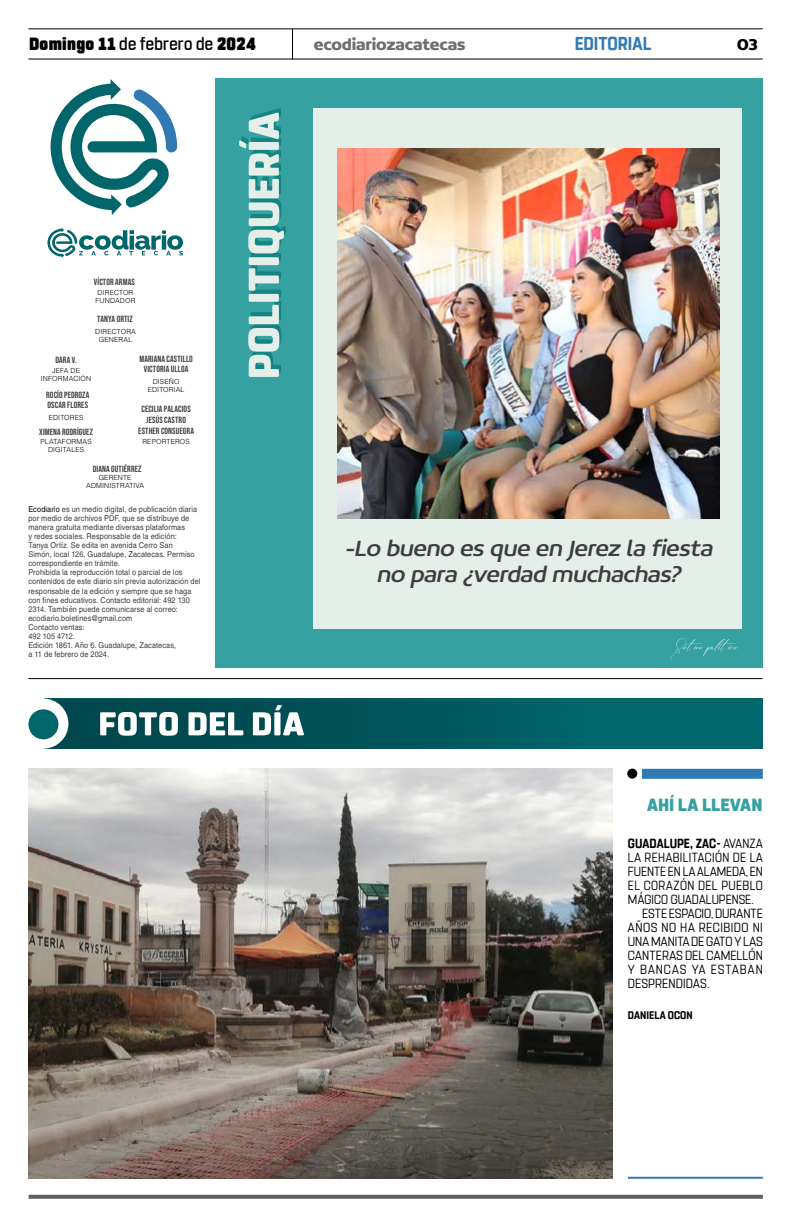
<style>
.page{position:relative;width:791px;height:1225px;background:#fff}
.page>*{position:absolute;margin:0;border:0;box-sizing:border-box;transform-origin:0 0}
.t1{font:italic 24px/26px "Concord";color:#3d3d3d;text-align:center}
.t2{font:700 18.6px "Rohn Rounded";color:#327ab3;scale:.91 1}
.t3{font:900 17.6px "Rohn Rounded";letter-spacing:.015em;color:#000;scale:.91 1}
.t4{font:800 17.6px "Rohn Rounded";letter-spacing:.005em;color:#36a1a1}
.t5{font:700 16.9px "Concord";letter-spacing:-.01em;color:#706f6f}
.t6{font:700 16.9px "Concord";color:#000}
.t7{font:13.2px "Rohn Rounded";letter-spacing:.02em;color:#000;scale:.89 1}
.t8{font:13.2px "Rohn Rounded";color:#000;scale:.91 1}
.t9{font:13.2px "Rohn Rounded";letter-spacing:.02em;color:#000;scale:.91 1}
.t10{font:700 13.2px "Rohn Rounded";letter-spacing:.01em;color:#000;scale:.87 1}
.t11{font:13.2px "Rohn Rounded";letter-spacing:.04em;color:#000;scale:.89 1}
.t12{font:13.2px "Rohn Rounded";letter-spacing:.045em;color:#000;scale:.91 1}
.t13{font:13.2px "Rohn Rounded";letter-spacing:.09em;color:#000;scale:.91 1}
.t14{font:700 11px "Rohn Rounded";letter-spacing:.005em;color:#000;scale:.91 1}
.t15{font:9px/11.2px "Bebas Neue";letter-spacing:.015em;color:#3d3d3d;text-align:center}
.t16{font:8px/9px "Helvetica LT Std";letter-spacing:.015em;color:#3d3d3d;scale:.92 1}
.t17{font:300 7px/8px "Helvetica LT Std";letter-spacing:.02em;color:#000;text-align:center}
.s1{font-weight:500}
.s2{color:#000}
.s3{font-weight:400}
</style>
<div class="page">
<div style="left:44px;top:698px;width:719px;height:50px;background:#00666c"></div>
<svg style="left:29px;top:1194px;width:734px;height:4px;background:#7f7f7f"></svg>
<hr style="left:28px;top:28px;width:735px;height:1px;background:#000">
<hr style="left:28px;top:59px;width:735px;height:1px;background:#000">
<hr style="left:292px;top:29px;width:1px;height:31px;background:#000">
<div style="left:215px;top:78px;width:548px;height:589px;background:#36a1a1"></div>
<div style="left:314px;top:108px;width:428px;height:520px;background:#e4efe9"></div>
<hr style="left:28px;top:678px;width:735px;height:1px;background:#000">
<svg style="left:670px;top:638px;width:67px;height:22px"></svg>
<svg style="left:239px;top:108px;width:47px;height:269px"></svg>
<svg style="left:44px;top:698px;width:538px;height:51px"></svg>
<div style="left:18px;top:698px;width:50px;height:50px;background:#fff;border-radius:50%"></div>
<div style="left:28px;top:709px;width:30px;height:30px;background:#00666c;border-radius:50%"></div>
<svg style="left:47px;top:228px;width:136px;height:30px"></svg>
<svg style="left:50px;top:79px;width:127px;height:136px"></svg>
<div style="left:642px;top:769px;width:121px;height:10px;background:#327ab3"></div>
<div style="left:627px;top:768px;width:10px;height:10px;background:#000;border-radius:50%"></div>
<hr style="left:628px;top:1176px;width:135px;height:2px;background:#327ab3">
<img style="left:338px;top:148px;width:382px;height:370px">
<img style="left:29px;top:768px;width:584px;height:410px">
<h3 class="t3" style="left:29px;top:33px;width:251px">Domingo 11 <span class="s1">de febrero de</span> 2024</h3>
<h3 class="t5" style="left:314px;top:34px;width:153px">ecodiariozacatecas</h3>
<h2 class="t2" style="left:575px;top:32px;width:86px">EDITORIAL</h2>
<h3 class="t6" style="left:737px;top:34px;width:23px">03</h3>
<p class="t15" style="left:55px;top:354px;width:23px">DARA V.</p>
<p class="t15" style="left:94px;top:276px;width:42px">VÍCTOR ARMAS</p>
<p class="t15" style="left:97px;top:313px;width:37px">TANYA ORTIZ</p>
<p class="t17" style="left:95px;top:327px;width:42px">DIRECTORA<br>GENERAL</p>
<p class="t17" style="left:95px;top:288px;width:41px">DIRECTOR<br>FUNDADOR</p>
<p class="t15" style="left:139px;top:353px;width:55px">MARIANA CASTILLO</p>
<p class="t17" style="left:41px;top:367px;width:52px">JEFA DE<br>INFORMACIÓN</p>
<p class="t15" style="left:46px;top:390px;width:45px;line-height:10px;text-align:left">ROCÍO PEDROZA<br>OSCAR FLORES</p>
<p class="t17" style="left:49px;top:414px;width:36px">EDITORES</p>
<p class="t15" style="left:39px;top:426px;width:55px">XIMENA RODRÍGUEZ</p>
<p class="t17" style="left:40px;top:437px;width:53px">PLATAFORMAS<br>DIGITALES</p>
<p class="t15" style="left:144px;top:363px;width:46px">VICTORIA ULLOA</p>
<p class="t17" style="left:148px;top:377px;width:38px">DISEÑO<br>EDITORIAL</p>
<p class="t15" style="left:138px;top:403px;width:57px">CECILIA PALACIOS<br>JESÚS CASTRO<br>ESTHER CONSUEGRA</p>
<p class="t17" style="left:142px;top:437px;width:49px">REPORTEROS</p>
<p class="t15" style="left:93px;top:463px;width:50px">DIANA GUTIÉRREZ</p>
<p class="t17" style="left:86px;top:473px;width:59px">GERENTE<br>ADMINISTRATIVA</p>
<p class="t16" style="left:28px;top:505px;width:189px"><span class="s2">Ecodiario</span> es un medio digital, de publicación diaria por medio de archivos PDF, que se distribuye de manera gratuita mediante diversas plataformas<br>y redes sociales. Responsable de la edición:<br>Tanya Ortíz. Se edita en avenida Cerro San<br>Simón, local 126, Guadalupe, Zacatecas. Permiso correspondiente en trámite.<br>Prohibida la reproducción total o parcial de los contenidos de este diario sin previa autorización del responsable de la edición y siempre que se haga con fines educativos. Contacto editorial: 492 130<br>2314. También puede comunicarse al correo: ecodiario.boletines@gmail.com<br>Contacto ventas:<br>492 105 4712.<br>Edición 1861. Año 6. Guadalupe, Zacatecas,<br>a 11 de febrero de 2024.</p>
<h1 class="t1" style="left:345px;top:535px;width:374px">-Lo bueno es que en Jerez la fiesta no para ¿verdad muchachas?</h1>
<h3 class="t4" style="left:647px;top:795px;width:117px">AHÍ LA LLEVAN</h3>
<h3 class="t10" style="left:628px;top:836px;width:157px">GUADALUPE, ZAC- <span class="s3">AVANZA</span></h3>
<h3 class="t7" style="left:628px;top:850px;width:153px">LA REHABILITACIÓN DE LA</h3>
<h3 class="t7" style="left:628px;top:864px;width:153px">FUENTE EN LA ALAMEDA, EN</h3>
<h3 class="t11" style="left:628px;top:878px;width:153px">EL CORAZÓN DEL PUEBLO</h3>
<h3 class="t7" style="left:628px;top:892px;width:143px">MÁGICO GUADALUPENSE.</h3>
<h3 class="t8" style="left:642px;top:906px;width:134px">ESTE ESPACIO, DURANTE</h3>
<h3 class="t12" style="left:628px;top:920px;width:150px">AÑOS NO HA RECIBIDO NI</h3>
<h3 class="t8" style="left:628px;top:934px;width:150px">UNA MANITA DE GATO Y LAS</h3>
<h3 class="t9" style="left:628px;top:948px;width:150px">CANTERAS DEL CAMELLÓN</h3>
<h3 class="t13" style="left:628px;top:962px;width:150px">Y BANCAS YA ESTABAN</h3>
<h3 class="t9" style="left:628px;top:976px;width:91px">DESPRENDIDAS.</h3>
<h3 class="t14" style="left:628px;top:1008px;width:73px">DANIELA OCON</h3>
</div>
